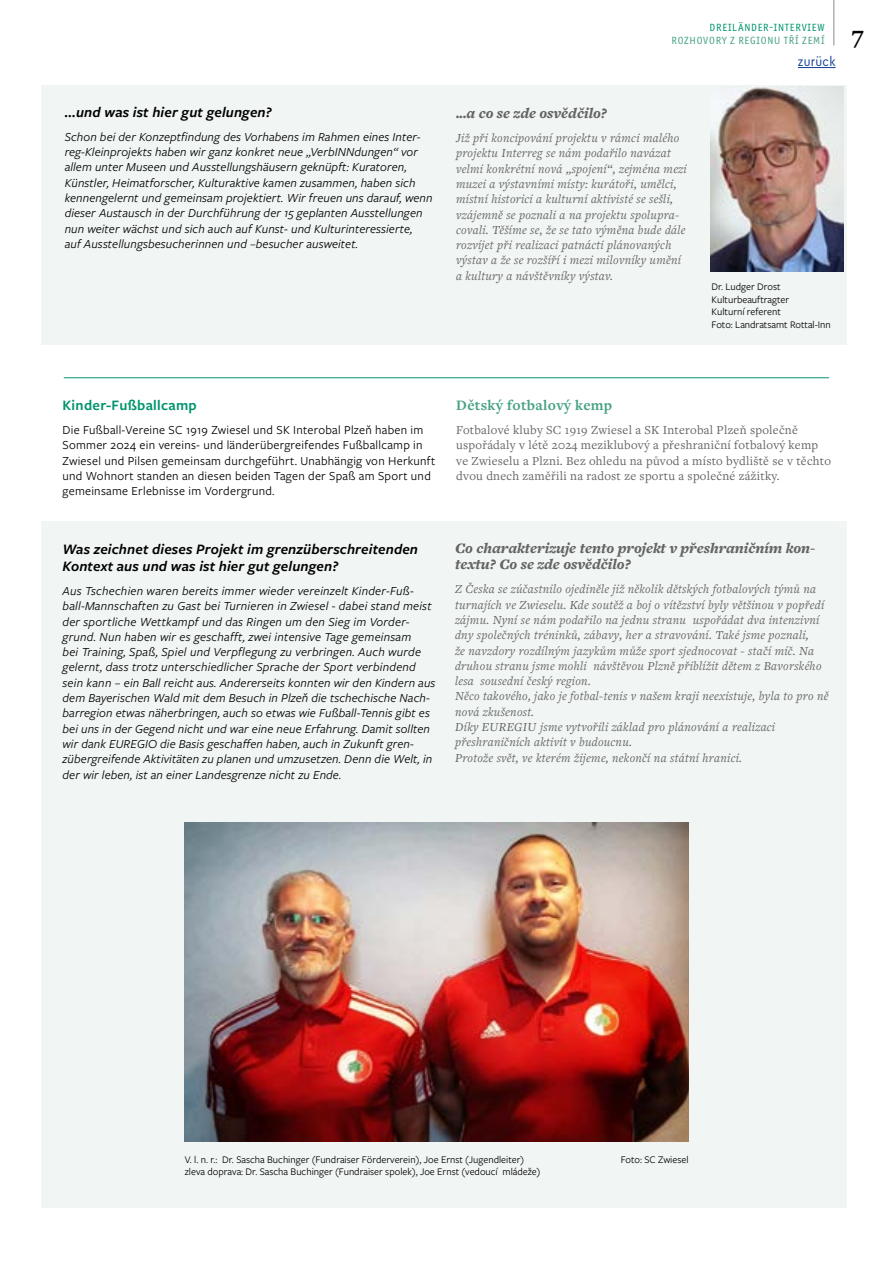
<style>
.page{position:relative;width:893px;height:1263px;background:#fff}
.page>*{position:absolute;margin:0;border:0;box-sizing:border-box;transform-origin:0 0}
.t1{font:700 25.5px "Freight Text Pro";color:#000}
.t2{font:italic 600 15px/16.5px "Freight Sans Pro";letter-spacing:.01em;color:#000}
.t3{font:italic 900 15px/16.5px "Freight Text Pro";color:#646363}
.t4{font:700 15px "Freight Text Pro";letter-spacing:.02em;color:#47a282}
.t5{font:600 15px "Freight Sans Pro";letter-spacing:.02em;color:#00946e}
.t6{font:13.5px "Cera Compact Pro";letter-spacing:.02em;color:#164194}
.t7{font:italic 12.75px/15.3px "Freight Sans Pro";letter-spacing:.01em;color:#000}
.t8{font:italic 12.75px/15.3px "Freight Text Pro";letter-spacing:.02em;color:#646363}
.t9{font:12.75px/15.3px "Freight Sans Pro";letter-spacing:.02em;color:#000}
.t10{font:12.75px/15.3px "Freight Text Pro";letter-spacing:.02em;color:#646363}
.t11{font:10.5px/12.6px "Freight Sans Pro";color:#000}
.t12{font:10.5px "Officina Sans ITC Pro";letter-spacing:.07em;color:#47a282}
.t13{font:10.5px "Officina Sans ITC Pro";letter-spacing:.07em;color:#00946e}
</style>
<div class="page">
<hr style="left:798px;top:67px;width:38px;height:1px;background:#164194">
<div style="left:41px;top:521px;width:806px;height:686px;background:#f1f6f4"></div>
<div style="left:41px;top:85px;width:806px;height:259px;background:#f1f6f4"></div>
<img style="left:185px;top:823px;width:504px;height:319px">
<img style="left:710px;top:87px;width:133px;height:185px">
<hr style="left:833px;top:0;width:1px;height:45px;background:#b3b2b2">
<hr style="left:64px;top:377px;width:765px;height:1px;background:#00946e">
<p class="t13" style="left:710px;top:21px;width:116px">DREILÄNDER-INTERVIEW</p>
<p class="t12" style="left:671px;top:34px;width:154px">ROZHOVORY Z REGIONU TŘÍ ZEMÍ</p>
<h1 class="t1" style="left:852px;top:18px;width:14px">7</h1>
<p class="t2" style="left:65px;top:103px;width:209px">…und was ist hier gut gelungen?</p>
<p class="t7" style="left:65px;top:128px;width:369px">Schon bei der Konzeptfindung des Vorhabens im Rahmen eines Inter&shy;reg-Kleinprojekts haben wir ganz konkret neue „VerbINNdungen“ vor allem unter Museen und Ausstellungshäusern geknüpft: Kuratoren, Künstler, Heimatforscher, Kulturaktive kamen zusammen, haben sich kennengelernt und gemeinsam projektiert. Wir freuen uns darauf, wenn dieser Austausch in der Durchführung der 15 geplanten Ausstellungen nun weiter wächst und sich auch auf Kunst- und Kulturinteressierte,<br>auf Ausstellungsbesucherinnen und –besucher ausweitet.</p>
<p class="t3" style="left:456px;top:104px;width:152px">...a co se zde osvědčilo?</p>
<p class="t8" style="left:456px;top:130px;width:232px">Již při koncipování projektu v rámci malého projektu Interreg se nám podařilo navázat velmi konkrétní nová „spojení“, zejména mezi muzei a výstavními místy: kurátoři, umělci, místní historici a kulturní aktivisté se sešli, vzájemně se poznali a na projektu spolupra&shy;covali. Těšíme se, že se tato výměna bude dále rozvíjet při realizaci patnácti plánovaných výstav a že se rozšíří i mezi milovníky umění a kultury a návštěvníky výstav.</p>
<p class="t6" style="left:798px;top:53px;width:39px">zurück</p>
<p class="t11" style="left:711px;top:280px;width:121px">Dr. Ludger Drost<br>Kulturbeauftragter<br>Kulturní referent<br>Foto: Landratsamt Rottal-Inn</p>
<p class="t5" style="left:63px;top:395px;width:136px">Kinder-Fußballcamp</p>
<p class="t9" style="left:63px;top:422px;width:374px">Die Fußball-Vereine SC 1919 Zwiesel und SK Interobal Plzeň haben im Sommer 2024 ein vereins- und länderübergreifendes Fußballcamp in Zwiesel und Pilsen gemeinsam durchgeführt. Unabhängig von Herkunft und Wohnort standen an diesen beiden Tagen der Spaß am Sport und gemeinsame Erlebnisse im Vordergrund.</p>
<p class="t2" style="left:63px;top:541px;width:357px">Was zeichnet dieses Projekt im grenzüberschreitenden<br>Kontext aus und was ist hier gut gelungen?</p>
<p class="t7" style="left:63px;top:583px;width:374px">Aus Tschechien waren bereits immer wieder vereinzelt Kinder-Fuß&shy;ball-Mannschaften zu Gast bei Turnieren in Zwiesel - dabei stand meist der sportliche Wettkampf und das Ringen um den Sieg im Vorder&shy;grund. Nun haben wir es geschafft, zwei intensive Tage gemeinsam<br>bei Training, Spaß, Spiel und Verpflegung zu verbringen. Auch wurde gelernt, dass trotz unterschiedlicher Sprache der Sport verbindend sein kann – ein Ball reicht aus. Andererseits konnten wir den Kindern aus dem Bayerischen Wald mit dem Besuch in Plzeň die tschechische Nach&shy;barregion etwas näherbringen, auch so etwas wie Fußball-Tennis gibt es bei uns in der Gegend nicht und war eine neue Erfahrung. Damit sollten wir dank EUREGIO die Basis geschaffen haben, auch in Zukunft gren&shy;zübergreifende Aktivitäten zu planen und umzusetzen. Denn die Welt, in der wir leben, ist an einer Landesgrenze nicht zu Ende.</p>
<p class="t4" style="left:456px;top:395px;width:158px">Dětský fotbalový kemp</p>
<p class="t10" style="left:456px;top:422px;width:376px">Fotbalové kluby SC 1919 Zwiesel a SK Interobal Plzeň společně uspořádaly v létě 2024 meziklubový a přeshraniční fotbalový kemp ve Zwieselu a Plzni. Bez ohledu na původ a místo bydliště se v těchto dvou dnech zaměřili na radost ze sportu a společné zážitky.</p>
<p class="t3" style="left:455px;top:539px;width:362px">Co charakterizuje tento projekt v přeshraničním kon&shy;textu? Co se zde osvědčilo?</p>
<p class="t8" style="left:455px;top:581px;width:375px">Z Česka se zúčastnilo ojediněle již několik dětských fotbalových týmů na turnajích ve Zwieselu. Kde soutěž a boj o vítězství byly většinou v popředí zájmu. Nyní se nám podařilo na jednu stranu uspořádat dva intenzivní dny společných tréninků, zábavy, her a stravování. Také jsme poznali,<br>že navzdory rozdílným jazykům může sport sjednocovat - stačí míč. Na druhou stranu jsme mohli návštěvou Plzně přiblížit dětem z Bavorského lesa sousední český region.<br>Něco takového, jako je fotbal-tenis v našem kraji neexistuje, byla to pro ně nová zkušenost.<br>Díky EUREGIU jsme vytvořili základ pro plánování a realizaci přeshraničních aktivit v budoucnu.<br>Protože svět, ve kterém žijeme, nekončí na státní hranici.</p>
<p class="t11" style="left:185px;top:1153px;width:341px">V. l. n. r.: Dr. Sascha Buchinger (Fundraiser Förderverein), Joe Ernst (Jugendleiter)</p>
<p class="t11" style="left:621px;top:1153px;width:69px">Foto: SC Zwiesel</p>
<p class="t11" style="left:185px;top:1165px;width:357px">zleva doprava: Dr. Sascha Buchinger (Fundraiser spolek), Joe Ernst (vedoucí mládeže)</p>
</div>
